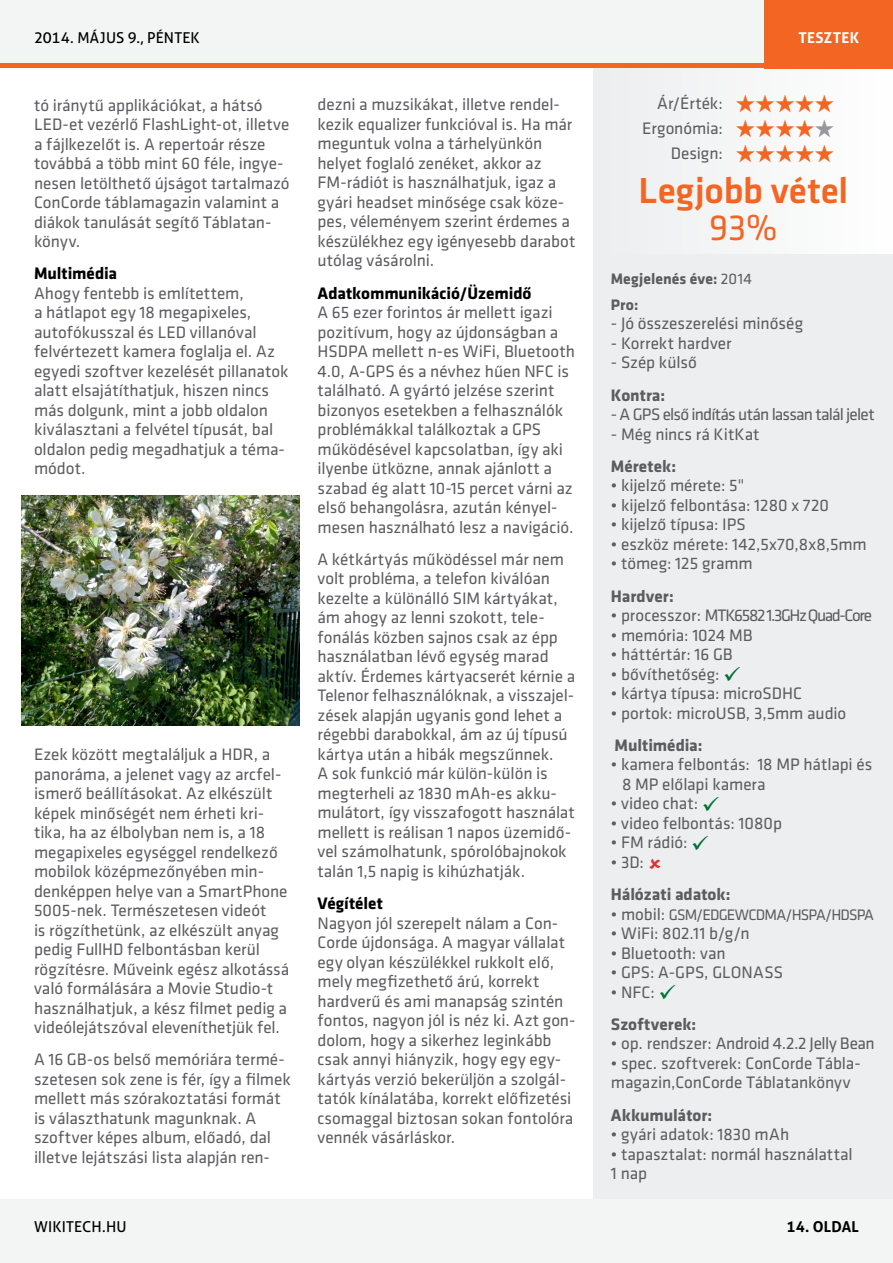
<style>
.page{position:relative;width:893px;height:1263px;background:#fff}
.page>*{position:absolute;margin:0;border:0;box-sizing:border-box;transform-origin:0 0}
.t1{font:500 37.5px "Klavika";color:#f26522}
.t2{font:37.5px "Klavika";color:#f26522}
.t3{font:17.25px/19.5px "Klavika";letter-spacing:-.005em;color:#5c5b60}
.t4{font:700 17.25px/32.2px "Klavika";letter-spacing:-.005em;color:#5c5b60}
.t5{font:700 17.25px "Klavika";letter-spacing:-.005em;color:#000}
.t6{font:17.25px "Klavika";letter-spacing:-.045em;color:#5c5b60}
.t7{font:17.25px "Klavika";letter-spacing:-.065em;color:#5c5b60}
.t8{font:15.75px "Klavika";letter-spacing:-.055em;color:#5c5b60}
.t9{font:700 15.75px/26.2px "Klavika";letter-spacing:.005em;color:#5c5b60}
.t10{font:15px "Aller";letter-spacing:.01em;color:#000}
.t11{font:700 15px "Aller";letter-spacing:.015em;color:#000}
.t12{font:700 15px "Aller";letter-spacing:.015em;color:#fff}
.s1{font-weight:400}
.s2{color:#007236}
.s3{font-size:17.25px}
</style>
<div class="page">
<div style="left:594px;top:64px;width:299px;height:191px;background:#f5f6f6"></div>
<div style="left:594px;top:255px;width:299px;height:954px;background:#edeeef"></div>
<img style="left:21px;top:495px;width:278px;height:230px">
<div style="left:0;top:0;width:893px;height:64px;background:#f3f4f4"></div>
<div style="left:0;top:1199px;width:893px;height:64px;background:#f3f4f4"></div>
<hr style="left:0;top:64px;width:893px;height:4px;background:#f26522">
<div style="left:764px;top:0;width:129px;height:68px;background:#f26522"></div>
<p class="t10" style="left:34px;top:29px;width:167px">2014. MÁJUS 9., PÉNTEK</p>
<p class="t3" style="left:34px;top:96px;width:257px">tó iránytű applikációkat, a hátsó<br>LED-et vezérlő FlashLight-ot, illetve a fájlkezelőt is. A repertoár része továbbá a több mint 60 féle, ingye&shy;nesen letölthető újságot tartalmazó<br>ConCorde táblamagazin valamint a diákok tanulását segítő Táblatan&shy;könyv.</p>
<p class="t5" style="left:34px;top:264px;width:85px">Multimédia</p>
<p class="t3" style="left:34px;top:284px;width:256px">Ahogy fentebb is említettem,<br>a hátlapot egy 18 megapixeles, autofókusszal és LED villanóval felvértezett kamera foglalja el. Az egyedi szoftver kezelését pillanatok alatt elsajátíthatjuk, hiszen nincs más dolgunk, mint a jobb oldalon kiválasztani a felvétel típusát, bal oldalon pedig megadhatjuk a téma&shy;módot.</p>
<p class="t3" style="left:34px;top:745px;width:257px">Ezek között megtaláljuk a HDR, a panoráma, a jelenet vagy az arcfel&shy;ismerő beállításokat. Az elkészült képek minőségét nem érheti kri&shy;tika, ha az élbolyban nem is, a 18 megapixeles egységgel rendelkező mobilok középmezőnyében min&shy;denképpen helye van a SmartPhone 5005-nek. Természetesen videót<br>is rögzíthetünk, az elkészült anyag pedig FullHD felbontásban kerül rögzítésre. Műveink egész alkotássá való formálására a Movie Studio-t használhatjuk, a kész filmet pedig a videólejátszóval eleveníthetjük fel.</p>
<p class="t3" style="left:34px;top:1050px;width:258px">A 16 GB-os belső memóriára termé&shy;szetesen sok zene is fér, így a filmek mellett más szórakoztatási formát is választhatunk magunknak. A szoftver képes album, előadó, dal illetve lejátszási lista alapján ren-</p>
<p class="t3" style="left:317px;top:95px;width:259px">dezni a muzsikákat, illetve rendel&shy;kezik equalizer funkcióval is. Ha már meguntuk volna a tárhelyünkön helyet foglaló zenéket, akkor az FM-rádiót is használhatjuk, igaz a gyári headset minősége csak köze&shy;pes, véleményem szerint érdemes a készülékhez egy igényesebb darabot utólag vásárolni.</p>
<p class="t5" style="left:317px;top:284px;width:216px">Adatkommunikáció/Üzemidő</p>
<p class="t3" style="left:317px;top:303px;width:259px">A 65 ezer forintos ár mellett igazi pozitívum, hogy az újdonságban a HSDPA mellett n-es WiFi, Bluetooth 4.0, A-GPS és a névhez hűen NFC is található. A gyártó jelzése szerint bizonyos esetekben a felhasználók problémákkal találkoztak a GPS működésével kapcsolatban, így aki ilyenbe ütközne, annak ajánlott a szabad ég alatt 10-15 percet várni az első behangolásra, azután kényel&shy;mesen használható lesz a navigáció.</p>
<p class="t3" style="left:317px;top:550px;width:259px">A kétkártyás működéssel már nem volt probléma, a telefon kiválóan kezelte a különálló SIM kártyákat, ám ahogy az lenni szokott, tele&shy;fonálás közben sajnos csak az épp használatban lévő egység marad aktív. Érdemes kártyacserét kérnie a Telenor felhasználóknak, a visszajel&shy;zések alapján ugyanis gond lehet a régebbi darabokkal, ám az új típusú kártya után a hibák megszűnnek.<br>A sok funkció már külön-külön is megterheli az 1830 mAh-es akku&shy;mulátort, így visszafogott használat mellett is reálisan 1 napos üzemidő&shy;vel számolhatunk, spórolóbajnokok talán 1,5 napig is kihúzhatják.</p>
<p class="t5" style="left:317px;top:894px;width:67px">Végítélet</p>
<p class="t3" style="left:317px;top:913px;width:259px">Nagyon jól szerepelt nálam a Con-Corde újdonsága. A magyar vállalat egy olyan készülékkel rukkolt elő, mely megfizethető árú, korrekt hardverű és ami manapság szintén fontos, nagyon jól is néz ki. Azt gon&shy;dolom, hogy a sikerhez leginkább csak annyi hiányzik, hogy egy egy&shy;kártyás verzió bekerüljön a szolgál&shy;tatók kínálatába, korrekt előfizetési csomaggal biztosan sokan fontolóra vennék vásárláskor.</p>
<p class="t12" style="left:798px;top:28px;width:62px">TESZTEK</p>
<p class="t3" style="left:642px;top:91px;width:82px;line-height:25px;text-align:right">Ár/Érték:<br>Ergonómia:<br>Design:</p>
<h1 class="t1" style="left:638px;top:170px;width:211px">Legjobb vétel</h1>
<h1 class="t2" style="left:709px;top:207px;width:70px">93%</h1>
<p class="t9" style="left:611px;top:266px;width:143px">Megjelenés éve: <span class="s1">2014<br></span>Pro:</p>
<p class="t3" style="left:611px;top:314px;width:194px">- Jó összeszerelési minőség</p>
<p class="t3" style="left:611px;top:334px;width:122px">- Korrekt hardver</p>
<p class="t3" style="left:611px;top:353px;width:87px">- Szép külső</p>
<p class="t4" style="left:611px;top:379px;width:56px">Kontra:</p>
<p class="t6" style="left:611px;top:405px;width:265px">- A GPS első indítás után lassan talál jelet</p>
<p class="t3" style="left:611px;top:424px;width:150px">- Még nincs rá KitKat</p>
<p class="t4" style="left:611px;top:450px;width:67px">Méretek:</p>
<p class="t3" style="left:611px;top:476px;width:135px">• kijelző mérete: 5"</p>
<p class="t3" style="left:611px;top:496px;width:220px">• kijelző felbontása: 1280 x 720</p>
<p class="t3" style="left:611px;top:515px;width:137px">• kijelző típusa: IPS</p>
<p class="t3" style="left:611px;top:535px;width:257px">• eszköz mérete: 142,5x70,8x8,5mm</p>
<p class="t3" style="left:611px;top:554px;width:143px">• tömeg: 125 gramm</p>
<p class="t4" style="left:611px;top:580px;width:64px">Hardver:</p>
<p class="t7" style="left:611px;top:606px;width:263px">• processzor: MTK6582 1.3GHz Quad-Core</p>
<p class="t3" style="left:611px;top:625px;width:143px">• memória: 1024 MB</p>
<p class="t3" style="left:611px;top:645px;width:123px">• háttértár: 16 GB</p>
<p class="t3" style="left:611px;top:664px;width:131px">• bővíthetőség: <span class="s2">✓</span></p>
<p class="t3" style="left:611px;top:684px;width:193px">• kártya típusa: microSDHC</p>
<p class="t3" style="left:611px;top:703px;width:237px">• portok: microUSB, 3,5mm audio</p>
<p class="t4" style="left:615px;top:729px;width:89px">Multimédia:</p>
<p class="t3" style="left:622px;top:755px;width:252px;text-indent:-11px">• kamera felbontás: 18 MP hátlapi és<br>8 MP előlapi kamera</p>
<p class="t3" style="left:611px;top:794px;width:110px">• video chat: <span class="s2">✓</span></p>
<p class="t3" style="left:611px;top:814px;width:173px">• video felbontás: 1080p</p>
<p class="t3" style="left:611px;top:833px;width:100px">• FM rádió: <span class="s2">✓</span></p>
<p class="t3" style="left:611px;top:853px;width:35px">• 3D:</p>
<p class="t4" style="left:611px;top:879px;width:121px">Hálózati adatok:</p>
<p class="t8" style="left:611px;top:906px;width:265px"><span class="s3">• mobil:</span> GSM/EDGEWCDMA/HSPA/HDSPA</p>
<p class="t3" style="left:611px;top:924px;width:140px">• WiFi: 802.11 b/g/n</p>
<p class="t3" style="left:611px;top:943px;width:116px">• Bluetooth: van</p>
<p class="t3" style="left:611px;top:963px;width:174px">• GPS: A-GPS, GLONASS</p>
<p class="t4" style="left:611px;top:976px;width:87px"><span class="s1">• NFC:</span> <span class="s2">✓<br></span>Szoftverek:</p>
<p class="t3" style="left:611px;top:1034px;width:265px">• op. rendszer: Android 4.2.2 Jelly Bean</p>
<p class="t3" style="left:611px;top:1054px;width:251px">• spec. szoftverek: ConCorde Tábla&shy;magazin,ConCorde Táblatankönyv</p>
<p class="t4" style="left:611px;top:1099px;width:103px">Akkumulátor:</p>
<p class="t3" style="left:611px;top:1125px;width:180px">• gyári adatok: 1830 mAh</p>
<p class="t3" style="left:611px;top:1144px;width:243px">• tapasztalat: normál használattal<br>1 nap</p>
<p class="t10" style="left:34px;top:1217px;width:94px">WIKITECH.HU</p>
<p class="t11" style="left:786px;top:1217px;width:74px">14. OLDAL</p>
</div>
